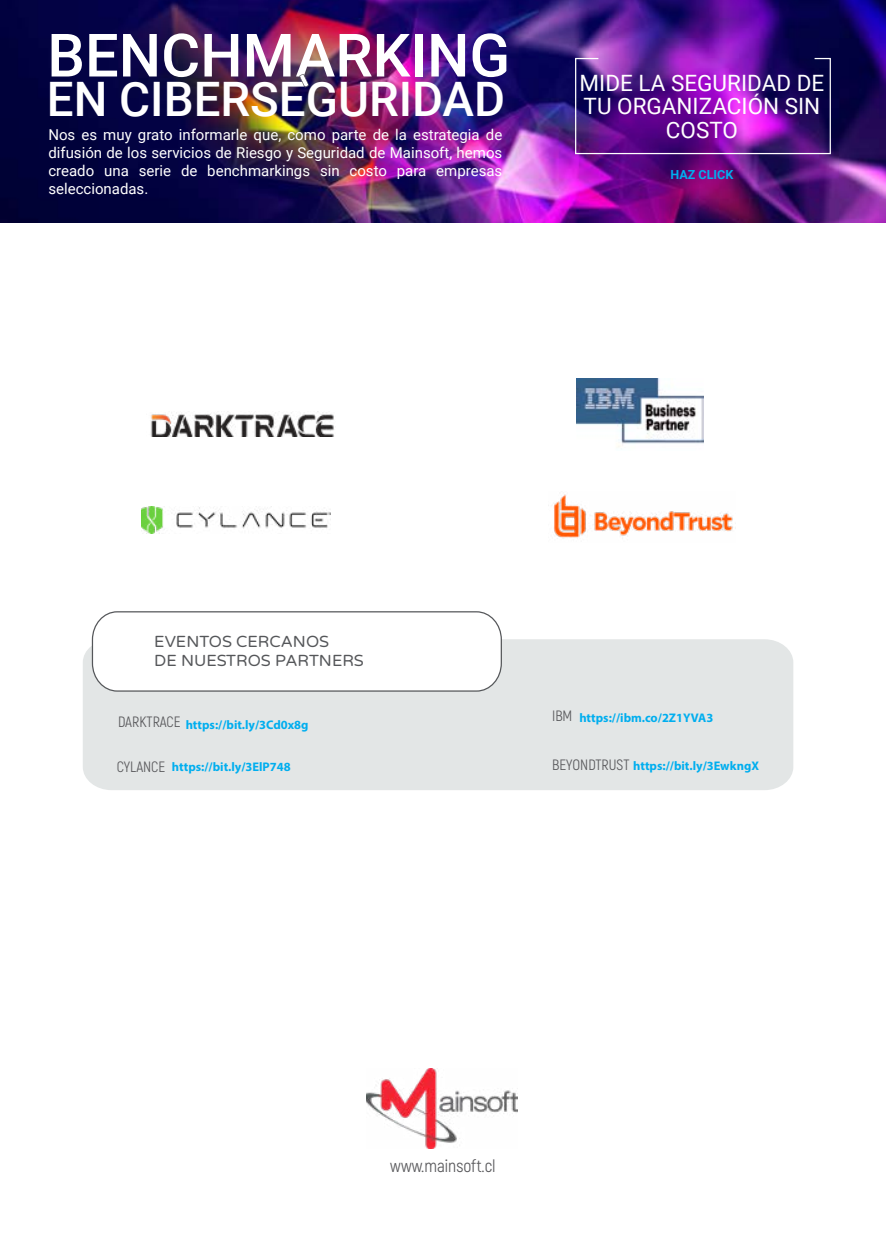
<style>
.page{position:relative;width:886px;height:1241px;background:#fff}
.page>*{position:absolute;margin:0;border:0;box-sizing:border-box;transform-origin:0 0}
.t1{font:500 59.75px "Roboto";color:#fff}
.t2{font:500 47.5px "Roboto";color:#fff}
.t3{font:22.5px/23.8px "Roboto";color:#fff;text-align:center}
.t4{font:17.5px "Akrobat";color:#59595c}
.t5{font:16.25px/19.5px "Varela Round";color:#55575a}
.t6{font:15px/18px "Roboto";color:#fff;text-align:justify}
.t7{font:700 12.5px "Myriad Pro";color:#00aeef}
.t8{font:700 12.5px "Roboto";color:#00aeef}
.s1{font-family:"Akrobat";font-weight:400;font-size:15px;color:#59595c}
</style>
<div class="page">
<img style="left:0;top:0;width:886px;height:223px">
<svg style="left:299px;top:74px;width:10px;height:13px"></svg>
<img style="left:574px;top:57px;width:257px;height:98px">
<div style="left:83px;top:639px;width:710px;height:151px;background:#e3e6e6"></div>
<svg style="left:91px;top:611px;width:411px;height:81px"></svg>
<img style="left:366px;top:1068px;width:152px;height:80px">
<img style="left:150px;top:411px;width:184px;height:26px">
<img style="left:548px;top:494px;width:185px;height:45px">
<img style="left:576px;top:379px;width:128px;height:68px">
<img style="left:142px;top:506px;width:188px;height:27px">
<h1 class="t1" style="left:47px;top:13px;width:464px">BENCHMARKING</h1>
<h2 class="t2" style="left:47px;top:66px;width:460px">EN CIBERSEGURIDAD</h2>
<p class="t6" style="left:48px;top:125px;width:455px">Nos es muy grato informarle que, como parte de la estrategia de difusión de los servicios de Riesgo y Seguridad de Mainsoft, hemos creado una serie de benchmarkings sin costo para empresas seleccionadas.</p>
<h3 class="t3" style="left:580px;top:70px;width:246px">MIDE LA SEGURIDAD DE<br>TU ORGANIZACIÓN SIN<br>COSTO</h3>
<p class="t8" style="left:670px;top:166px;width:64px">HAZ CLICK</p>
<p class="t5" style="left:154px;top:631px;width:211px">EVENTOS CERCANOS<br>DE NUESTROS PARTNERS</p>
<p class="t7" style="left:118px;top:716px;width:192px"><span class="s1">DARKTRACE</span> https://bit.ly/3Cd0x8g</p>
<p class="t7" style="left:117px;top:758px;width:175px"><span class="s1">CYLANCE</span> https://bit.ly/3ElP748</p>
<p class="t7" style="left:552px;top:709px;width:163px"><span class="s1">IBM</span> https://ibm.co/2Z1YVA3</p>
<p class="t7" style="left:552px;top:757px;width:208px"><span class="s1">BEYONDTRUST</span> https://bit.ly/3EwkngX</p>
<p class="t4" style="left:390px;top:1155px;width:107px">www.mainsoft.cl</p>
</div>
